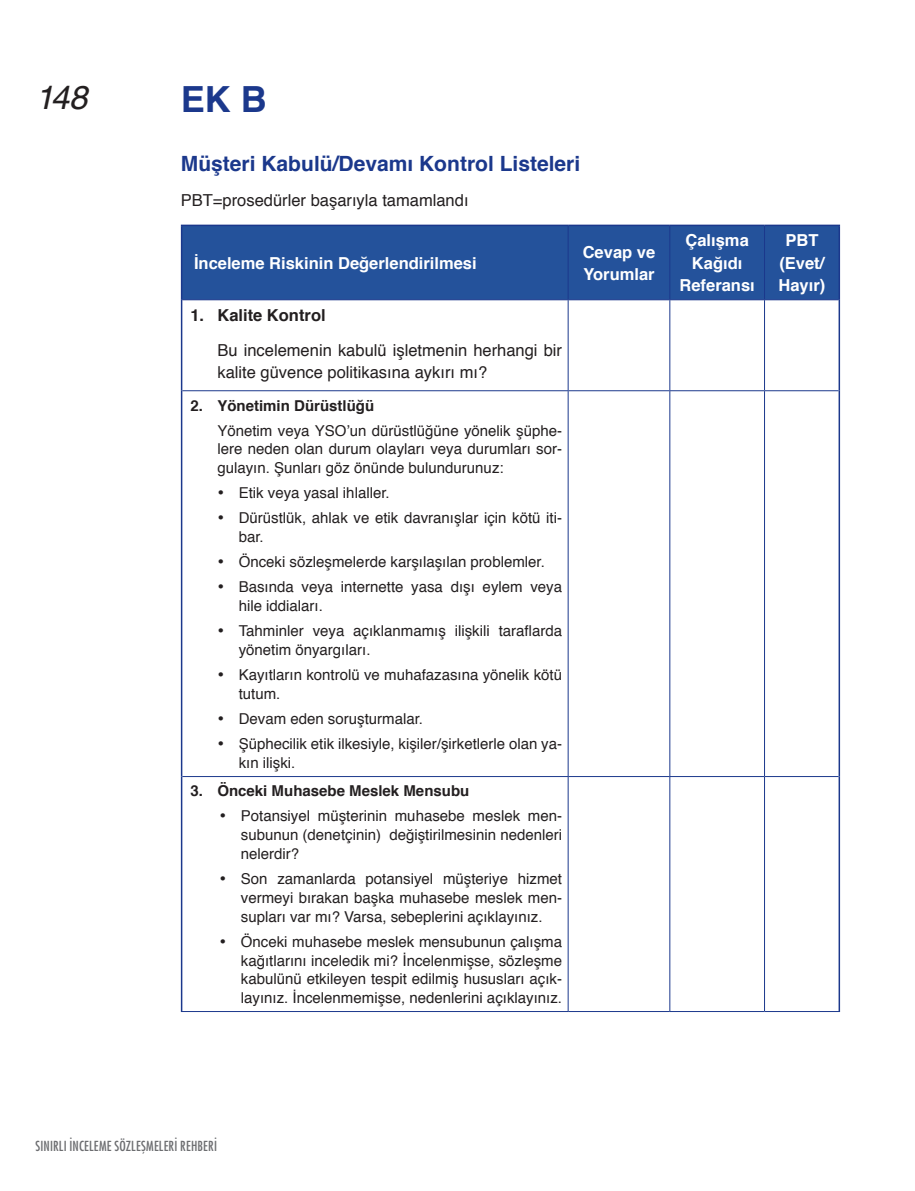
<style>
.page{position:relative;width:915px;height:1191px;background:#fff}
.page>*{position:absolute;margin:0;border:0;box-sizing:border-box;transform-origin:0 0}
.Heading_1{font:700 36px "Helvetica";color:#1b388c}
.t1{font:italic 33px "Helvetica";color:#231f20}
.Heading_1-2{font:700 21px "Helvetica";color:#1b388c}
.t2{font:16.5px/22.5px "Helvetica";color:#231f20}
.t3{font:700 16.5px/22.5px "Helvetica";color:#fff;text-align:center}
.List_Paragraph{font:700 16.5px "Helvetica";color:#231f20}
.t4{font:15px/18.8px "Helvetica";color:#231f20}
.List_Paragraph-2{font:700 15px "Helvetica";color:#231f20}
.t5{font:condensed 13.5px "Futura Std";letter-spacing:.015em;color:#6c6d70}
</style>
<div class="page">
<div style="left:182px;top:226px;width:656px;height:73px;background:#24529b"></div>
<hr style="left:181px;top:225px;width:387px;height:1px;background:#1b388c">
<hr style="left:181px;top:226px;width:1px;height:74px;background:#1b388c">
<hr style="left:568px;top:225px;width:101px;height:1px;background:#1b388c">
<hr style="left:669px;top:225px;width:95px;height:1px;background:#1b388c">
<hr style="left:764px;top:225px;width:75px;height:1px;background:#1b388c">
<hr style="left:838px;top:226px;width:1px;height:74px;background:#1b388c">
<hr style="left:181px;top:300px;width:1px;height:91px;background:#1b388c">
<hr style="left:838px;top:300px;width:1px;height:91px;background:#1b388c">
<hr style="left:181px;top:391px;width:1px;height:385px;background:#1b388c">
<hr style="left:838px;top:391px;width:1px;height:385px;background:#1b388c">
<hr style="left:181px;top:776px;width:1px;height:235px;background:#1b388c">
<hr style="left:838px;top:776px;width:1px;height:235px;background:#1b388c">
<hr style="left:567px;top:300px;width:1px;height:90px;background:#1b388c">
<hr style="left:669px;top:300px;width:1px;height:90px;background:#1b388c">
<hr style="left:763px;top:300px;width:1px;height:90px;background:#1b388c">
<hr style="left:182px;top:390px;width:386px;height:1px;background:#1b388c">
<hr style="left:568px;top:390px;width:101px;height:1px;background:#1b388c">
<hr style="left:567px;top:391px;width:1px;height:385px;background:#1b388c">
<hr style="left:669px;top:390px;width:95px;height:1px;background:#1b388c">
<hr style="left:669px;top:391px;width:1px;height:385px;background:#1b388c">
<hr style="left:764px;top:390px;width:74px;height:1px;background:#1b388c">
<hr style="left:763px;top:391px;width:1px;height:385px;background:#1b388c">
<hr style="left:182px;top:776px;width:386px;height:1px;background:#1b388c">
<hr style="left:568px;top:776px;width:101px;height:1px;background:#1b388c">
<hr style="left:567px;top:777px;width:1px;height:234px;background:#1b388c">
<hr style="left:669px;top:776px;width:95px;height:1px;background:#1b388c">
<hr style="left:669px;top:777px;width:1px;height:234px;background:#1b388c">
<hr style="left:764px;top:776px;width:74px;height:1px;background:#1b388c">
<hr style="left:763px;top:777px;width:1px;height:234px;background:#1b388c">
<hr style="left:181px;top:1011px;width:387px;height:1px;background:#1b388c">
<hr style="left:568px;top:1011px;width:101px;height:1px;background:#1b388c">
<hr style="left:669px;top:1011px;width:95px;height:1px;background:#1b388c">
<hr style="left:764px;top:1011px;width:75px;height:1px;background:#1b388c">
<hr style="left:567px;top:226px;width:1px;height:73px;background:#1b388c">
<hr style="left:669px;top:226px;width:1px;height:73px;background:#1b388c">
<hr style="left:763px;top:226px;width:1px;height:73px;background:#1b388c">
<hr style="left:182px;top:299px;width:386px;height:1px;background:#1b388c">
<hr style="left:568px;top:299px;width:101px;height:1px;background:#1b388c">
<hr style="left:669px;top:299px;width:95px;height:1px;background:#1b388c">
<hr style="left:764px;top:299px;width:74px;height:1px;background:#1b388c">
<h2 class="t1" style="left:36px;top:71px;width:53px">148</h2>
<p class="Heading_1" style="left:181px;top:70px;width:88px">EK B</p>
<p class="Heading_1-2" style="left:181px;top:146px;width:401px">Müşteri Kabulü/Devamı Kontrol Listeleri</p>
<p class="t2" style="left:181px;top:189px;width:289px">PBT=prosedürler başarıyla tamamlandı</p>
<p class="t3" style="left:194px;top:252px;width:284px">İnceleme Riskinin Değerlendirilmesi</p>
<p class="t3" style="left:582px;top:241px;width:74px;text-align:left">Cevap ve<br>Yorumlar</p>
<p class="t3" style="left:679px;top:229px;width:77px">Çalışma<br>Kağıdı<br>Referansı</p>
<p class="t3" style="left:778px;top:229px;width:48px">PBT (Evet/<br>Hayır)</p>
<p class="List_Paragraph" style="left:190px;top:301px;width:137px">1. Kalite Kontrol</p>
<p class="t2" style="left:217px;top:339px;width:346px">Bu incelemenin kabulü işletmenin herhangi bir kalite güvence politikasına aykırı mı?</p>
<p class="List_Paragraph-2" style="left:190px;top:393px;width:185px">2. Yönetimin Dürüstlüğü</p>
<p class="t4" style="left:217px;top:421px;width:346px;text-align:justify">Yönetim veya YSO’un dürüstlüğüne yönelik şüphe&shy;lere neden olan durum olayları veya durumları sor&shy;gulayın. Şunları göz önünde bulundurunuz:</p>
<p class="t4" style="left:217px;top:484px;width:174px">• Etik veya yasal ihlaller.</p>
<p class="t4" style="left:238px;top:509px;width:325px;text-indent:-21px">• Dürüstlük, ahlak ve etik davranışlar için kötü iti&shy;bar.</p>
<p class="t4" style="left:217px;top:553px;width:329px">• Önceki sözleşmelerde karşılaşılan problemler.</p>
<p class="t4" style="left:238px;top:578px;width:325px;text-indent:-21px">• Basında veya internette yasa dışı eylem veya hile iddiaları.</p>
<p class="t4" style="left:238px;top:622px;width:325px;text-indent:-21px">• Tahminler veya açıklanmamış ilişkili taraflarda yönetim önyargıları.</p>
<p class="t4" style="left:238px;top:666px;width:325px;text-indent:-21px">• Kayıtların kontrolü ve muhafazasına yönelik kötü tutum.</p>
<p class="t4" style="left:217px;top:710px;width:207px">• Devam eden soruşturmalar.</p>
<p class="t4" style="left:238px;top:735px;width:325px;text-indent:-21px">• Şüphecilik etik ilkesiyle, kişiler/şirketlerle olan ya&shy;kın ilişki.</p>
<p class="List_Paragraph-2" style="left:190px;top:779px;width:280px">3. Önceki Muhasebe Meslek Mensubu</p>
<p class="t4" style="left:241px;top:807px;width:323px;text-align:justify;text-indent:-21px">• Potansiyel müşterinin muhasebe meslek men&shy;subunun (denetçinin) değiştirilmesinin nedenleri nelerdir?</p>
<p class="t4" style="left:241px;top:870px;width:323px;text-align:justify;text-indent:-21px">• Son zamanlarda potansiyel müşteriye hizmet vermeyi bırakan başka muhasebe meslek men&shy;supları var mı? Varsa, sebeplerini açıklayınız.</p>
<p class="t4" style="left:241px;top:932px;width:323px;text-align:justify;text-indent:-21px">• Önceki muhasebe meslek mensubunun çalışma kağıtlarını inceledik mi? İncelenmişse, sözleşme kabulünü etkileyen tespit edilmiş hususları açık&shy;layınız. İncelenmemişse, nedenlerini açıklayınız.</p>
<p class="t5" style="left:36px;top:1137px;width:183px">SINIRLI İNCELEME SÖZLEŞMELERİ REHBERİ</p>
</div>
